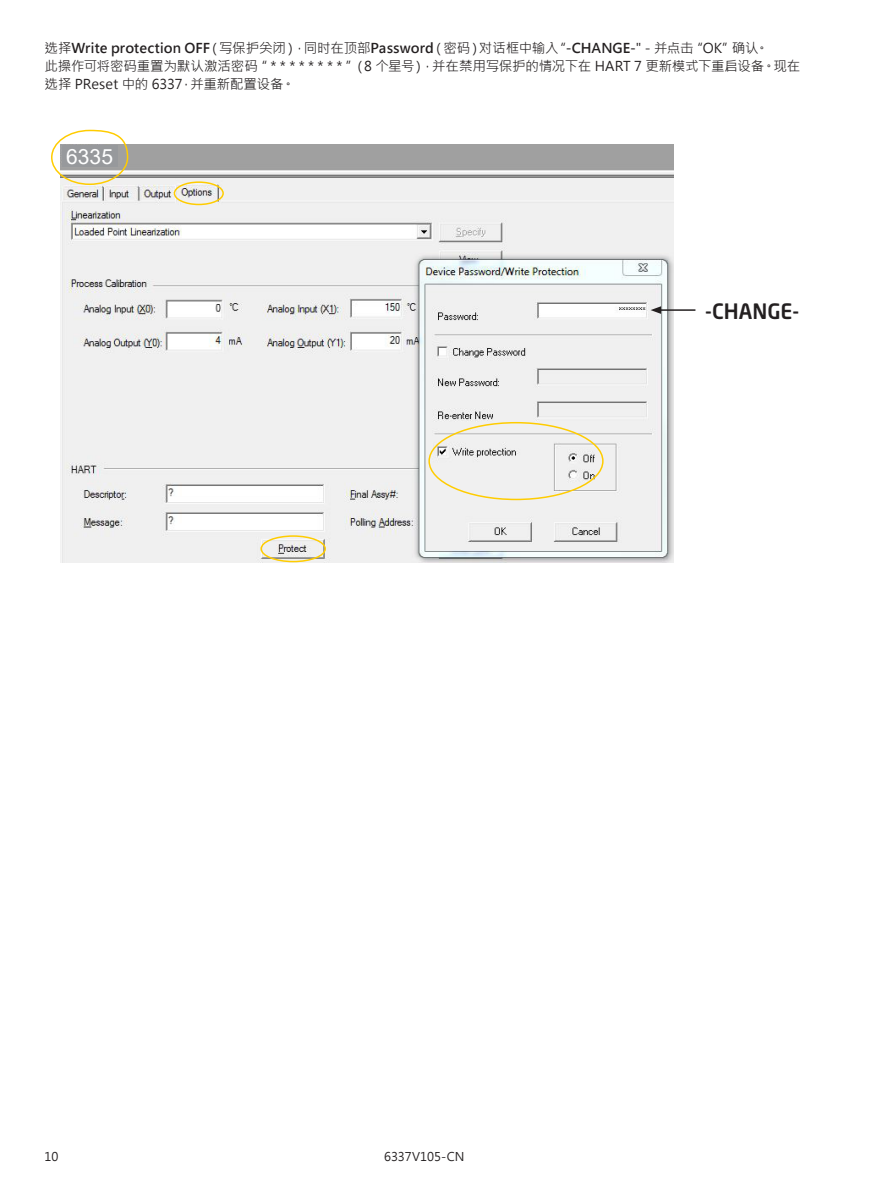
<style>
.page{position:relative;width:893px;height:1191px;background:#fff}
.page>*{position:absolute;margin:0;border:0;box-sizing:border-box;transform-origin:0 0}
.t1{font:500 21px "Neo Sans Pro";letter-spacing:-.005em;color:#231f20}
.t2{font:21px "Arial";color:#fff}
.t3{font:13.5px/18px "Microsoft Jheng Hei";letter-spacing:-.015em;color:#231f20}
.t4{font:12px "Microsoft Jheng Hei";letter-spacing:-.005em;color:#231f20}
.s1{font-weight:700}
</style>
<div class="page">
<img style="left:61px;top:145px;width:612px;height:418px">
<div style="left:174px;top:181px;width:50px;height:24px;border:2px solid #fc0;border-radius:50%"></div>
<div style="left:260px;top:535px;width:66px;height:27px;border:2px solid #fc0;border-radius:50%"></div>
<div style="left:428px;top:422px;width:176px;height:78px;border:2px solid #fc0;border-radius:50%"></div>
<div style="left:62px;top:146px;width:55px;height:21px;background:#97999c"></div>
<div style="left:51px;top:130px;width:77px;height:55px;border:2px solid #fc0;border-radius:50%"></div>
<hr style="left:659px;top:309px;width:36px;height:2px;background:#231f20">
<svg style="left:651px;top:306px;width:10px;height:8px"></svg>
<p class="t3" style="left:45px;top:39px;width:757px">选择<span class="s1">Write protection OFF</span>（写保护关闭），同时在顶部<span class="s1">Password</span>（密码）对话框中输入“<span class="s1">-CHANGE-</span>" - 并点击“OK”确认。<br>此操作可将密码重置为默认激活密码“ * * * * * * * * ”（8 个星号），并在禁用写保护的情况下在 HART 7 更新模式下重启设备。现在选择 PReset 中的 6337，并重新配置设备。</p>
<h1 class="t2" style="left:66px;top:142px;width:48px">6335</h1>
<h1 class="t1" style="left:705px;top:298px;width:95px">-CHANGE-</h1>
<p class="t4" style="left:45px;top:1149px;width:15px">10</p>
<p class="t4" style="left:384px;top:1149px;width:82px">6337V105-CN</p>
</div>
